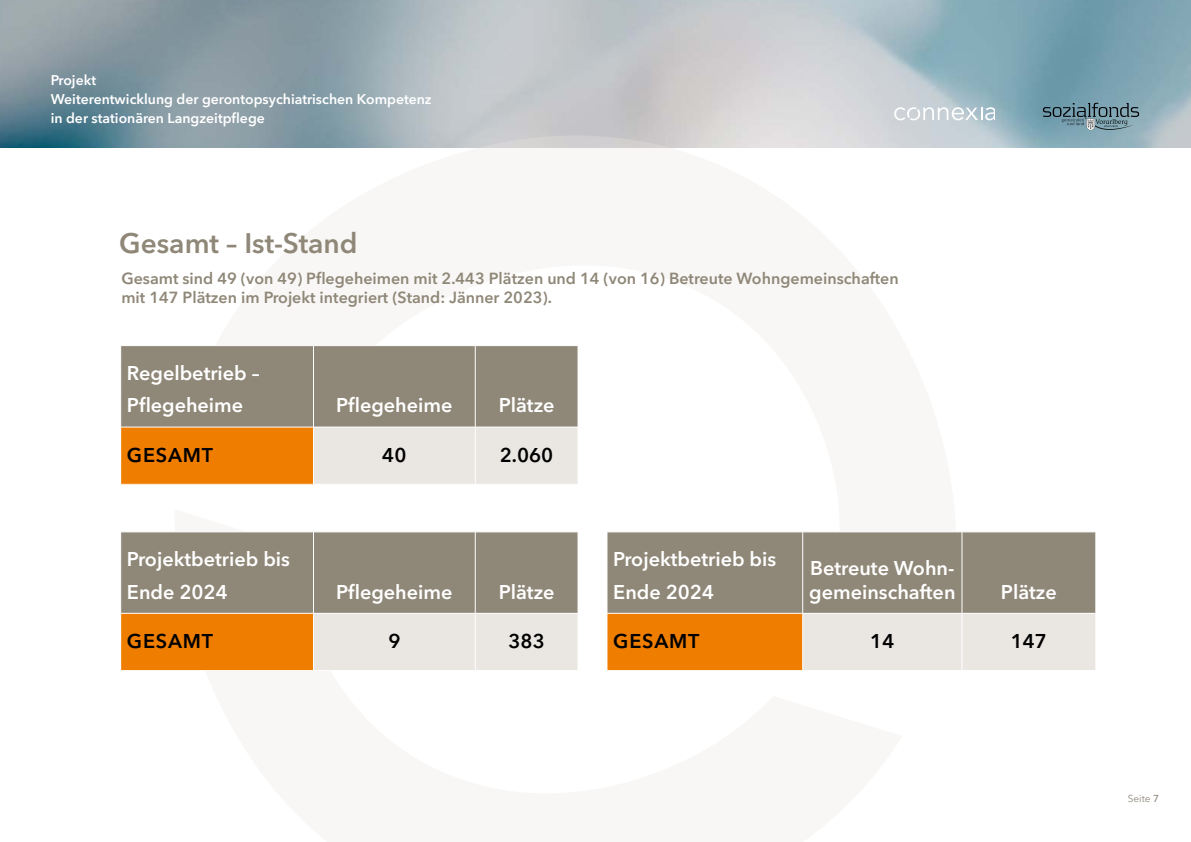
<style>
.page{position:relative;width:1191px;height:842px;background:#fff}
.page>*{position:absolute;margin:0;border:0;box-sizing:border-box;transform-origin:0 0}
.t1{font:600 28px "Avenir Next LT Pro";color:#8f8777}
.t2{font:600 19.8px/32.8px "Avenir Next LT Pro";color:#fff}
.t3{font:600 19.8px "Avenir Next LT Pro";letter-spacing:.04em;color:#000}
.t4{font:600 16px/19.2px "Avenir Next LT Pro";color:#8f8777}
.t5{font:600 14px/19px "Avenir Next LT Pro";color:#fff}
.t6{font:10px "Avenir Next LT Pro";color:#8d867b}
.s1{font-weight:500}
</style>
<div class="page">
<img style="left:0;top:0;width:1191px;height:147px">
<svg style="left:962px;top:107px;width:32px;height:13px"></svg>
<svg style="left:1043px;top:103px;width:96px;height:27px;background:#698894"></svg>
<svg style="left:174px;top:82px;width:788px;height:66px;background:#bac0c5"></svg>
<svg style="left:121px;top:346px;width:457px;height:138px;background:#b59c7c"></svg>
<hr style="left:313px;top:427px;width:162px;height:1px;background:#fff">
<hr style="left:475px;top:427px;width:103px;height:1px;background:#fff">
<hr style="left:120px;top:427px;width:193px;height:1px;background:#fff">
<hr style="left:313px;top:346px;width:1px;height:81px;background:#fff">
<hr style="left:475px;top:346px;width:1px;height:81px;background:#fff">
<hr style="left:313px;top:427px;width:1px;height:57px;background:#fff">
<hr style="left:475px;top:427px;width:1px;height:57px;background:#fff">
<svg style="left:121px;top:533px;width:457px;height:137px;background:#b59c7b"></svg>
<hr style="left:313px;top:613px;width:162px;height:1px;background:#fff">
<hr style="left:475px;top:613px;width:103px;height:1px;background:#fff">
<hr style="left:120px;top:613px;width:193px;height:1px;background:#fff">
<hr style="left:313px;top:532px;width:1px;height:81px;background:#fff">
<hr style="left:475px;top:532px;width:1px;height:81px;background:#fff">
<hr style="left:313px;top:613px;width:1px;height:57px;background:#fff">
<hr style="left:475px;top:613px;width:1px;height:57px;background:#fff">
<svg style="left:608px;top:533px;width:487px;height:137px;background:#b59d7e"></svg>
<hr style="left:802px;top:613px;width:160px;height:1px;background:#fff">
<hr style="left:962px;top:613px;width:134px;height:1px;background:#fff">
<hr style="left:607px;top:613px;width:195px;height:1px;background:#fff">
<hr style="left:802px;top:532px;width:1px;height:81px;background:#fff">
<hr style="left:961px;top:532px;width:1px;height:81px;background:#fff">
<hr style="left:802px;top:613px;width:1px;height:57px;background:#fff">
<hr style="left:961px;top:613px;width:1px;height:57px;background:#fff">
<p class="t5" style="left:51px;top:71px;width:382px">Projekt<br>Weiterentwicklung der gerontopsychiatrischen Kompetenz in der stationären Langzeitpflege</p>
<h1 class="t1" style="left:119px;top:226px;width:240px">Gesamt – Ist-Stand</h1>
<p class="t4" style="left:121px;top:268px;width:779px">Gesamt sind 49 (von 49) Pflegeheimen mit 2.443 Plätzen und 14 (von 16) Betreute Wohngemeinschaften mit 147 Plätzen im Projekt integriert (Stand: Jänner 2023).</p>
<p class="t2" style="left:127px;top:356px;width:134px">Regelbetrieb –<br>Pflegeheime</p>
<p class="t2" style="left:336px;top:389px;width:118px">Pflegeheime</p>
<p class="t2" style="left:498px;top:389px;width:57px">Plätze</p>
<p class="t3" style="left:127px;top:443px;width:88px">GESAMT</p>
<p class="t3" style="left:382px;top:443px;width:26px">40</p>
<p class="t3" style="left:500px;top:443px;width:55px">2.060</p>
<p class="t2" style="left:127px;top:542px;width:164px">Projektbetrieb bis<br>Ende 2024</p>
<p class="t2" style="left:336px;top:575px;width:118px">Pflegeheime</p>
<p class="t2" style="left:498px;top:575px;width:57px">Plätze</p>
<p class="t2" style="left:613px;top:542px;width:164px">Projektbetrieb bis<br>Ende 2024</p>
<p class="t2" style="left:809px;top:556px;width:148px;line-height:23.8px">Betreute Wohn&shy;gemeinschaften</p>
<p class="t2" style="left:1001px;top:575px;width:57px">Plätze</p>
<p class="t3" style="left:127px;top:629px;width:88px">GESAMT</p>
<p class="t3" style="left:388px;top:629px;width:14px">9</p>
<p class="t3" style="left:508px;top:629px;width:38px">383</p>
<p class="t3" style="left:613px;top:629px;width:88px">GESAMT</p>
<p class="t3" style="left:870px;top:629px;width:26px">14</p>
<p class="t3" style="left:1010px;top:629px;width:38px">147</p>
<p class="t6" style="left:1127px;top:792px;width:33px">Seite <span class="s1">7</span></p>
</div>
